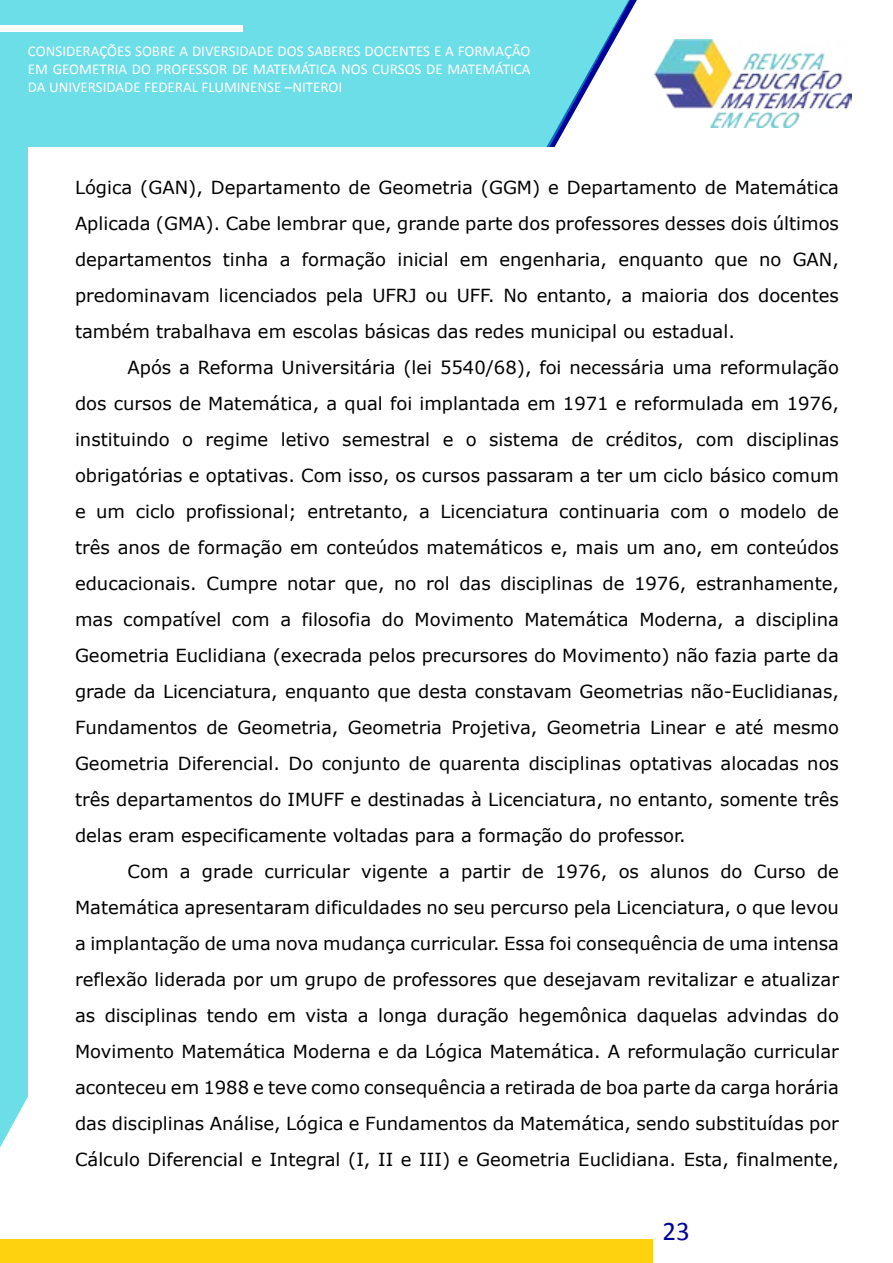
<style>
.page{position:relative;width:893px;height:1263px;background:#fff}
.page>*{position:absolute;margin:0;border:0;box-sizing:border-box;transform-origin:0 0}
.t1{font:27px "Calibri";color:#00009c}
.t2{font:18px/36px "Verdana";color:#000;text-align:justify}
.t3{font:15px/18px "Calibri";color:#fff;text-align:justify}
</style>
<div class="page">
<img style="left:654px;top:39px;width:197px;height:88px">
<div style="left:0;top:0;width:630px;height:1147px;background:#6cdee7"></div>
<div style="left:0;top:25px;width:242px;height:6px;background:#fff"></div>
<div style="left:0;top:1239px;width:653px;height:24px;background:#ffd20f"></div>
<div style="left:28px;top:148px;width:835px;height:1074px;background:#fff"></div>
<p class="t3" style="left:28px;top:42px;width:504px">CONSIDERAÇÕES SOBRE A DIVERSIDADE DOS SABERES DOCENTES E A FORMAÇÃO EM GEOMETRIA DO PROFESSOR DE MATEMÁTICA NOS CURSOS DE MATEMÁTICA DA UNIVERSIDADE FEDERAL FLUMINENSE –NITEROI</p>
<p class="t2" style="left:75px;top:169px;width:765px">Lógica (GAN), Departamento de Geometria (GGM) e Departamento de Matemática Aplicada (GMA). Cabe lembrar que, grande parte dos professores desses dois últimos departamentos tinha a formação inicial em engenharia, enquanto que no GAN, predominavam licenciados pela UFRJ ou UFF. No entanto, a maioria dos docentes também trabalhava em escolas básicas das redes municipal ou estadual.</p>
<p class="t2" style="left:75px;top:349px;width:765px;text-indent:53px">Após a Reforma Universitária (lei 5540/68), foi necessária uma reformulação dos cursos de Matemática, a qual foi implantada em 1971 e reformulada em 1976, instituindo o regime letivo semestral e o sistema de créditos, com disciplinas obrigatórias e optativas. Com isso, os cursos passaram a ter um ciclo básico comum e um ciclo profissional; entretanto, a Licenciatura continuaria com o modelo de três anos de formação em conteúdos matemáticos e, mais um ano, em conteúdos educacionais. Cumpre notar que, no rol das disciplinas de 1976, estranhamente, mas compatível com a filosofia do Movimento Matemática Moderna, a disciplina Geometria Euclidiana (execrada pelos precursores do Movimento) não fazia parte da grade da Licenciatura, enquanto que desta constavam Geometrias não-Euclidianas, Fundamentos de Geometria, Geometria Projetiva, Geometria Linear e até mesmo Geometria Diferencial. Do conjunto de quarenta disciplinas optativas alocadas nos três departamentos do IMUFF e destinadas à Licenciatura, no entanto, somente três delas eram especificamente voltadas para a formação do professor.</p>
<p class="t2" style="left:75px;top:853px;width:765px;text-indent:53px">Com a grade curricular vigente a partir de 1976, os alunos do Curso de Matemática apresentaram dificuldades no seu percurso pela Licenciatura, o que levou a implantação de uma nova mudança curricular. Essa foi consequência de uma intensa reflexão liderada por um grupo de professores que desejavam revitalizar e atualizar as disciplinas tendo em vista a longa duração hegemônica daquelas advindas do Movimento Matemática Moderna e da Lógica Matemática. A reformulação curricular aconteceu em 1988 e teve como consequência a retirada de boa parte da carga horária das disciplinas Análise, Lógica e Fundamentos da Matemática, sendo substituídas por Cálculo Diferencial e Integral (I, II e III) e Geometria Euclidiana. Esta, finalmente,</p>
<h1 class="t1" style="left:662px;top:1213px;width:29px">23</h1>
</div>
